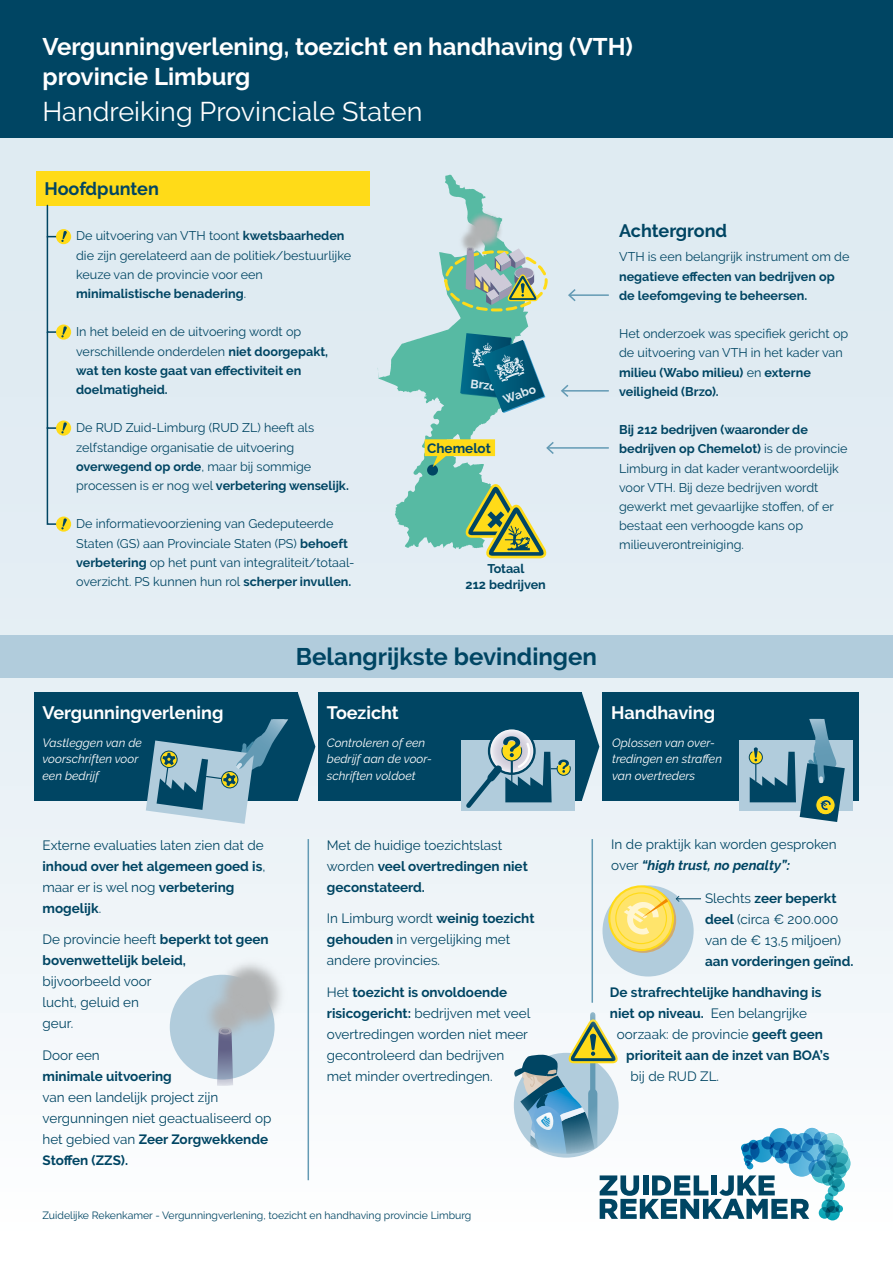
<style>
.page{position:relative;width:893px;height:1263px;background:#fff}
.page>*{position:absolute;margin:0;border:0;box-sizing:border-box;transform-origin:0 0}
.t1{font:27px "Raleway";color:#fff}
.t2{font:700 24px/30px "Raleway";color:#fff}
.t3{font:700 24px "Raleway";color:#004563}
.t4{font:700 18px "Raleway";color:#fff}
.t5{font:700 18px "Raleway";letter-spacing:-.005em;color:#004563}
.t6{font:13.5px/21px "Raleway";color:#004563}
.t7{font:700 13.5px/21px "Raleway";color:#004563}
.t8{font:12.6px/19.2px "Raleway";color:#004563}
.t9{font:700 12.6px/19.2px "Raleway";color:#004563}
.t10{font:italic 12px/16.5px "Raleway";color:#fff}
.t11{font:700 12px "Raleway";color:#dfebf2}
.t12{font:10.5px "Raleway";color:#004563}
.s1{font-weight:700}
.s2{font-weight:400}
.s3{font-weight:700;font-style:italic}
</style>
<div class="page">
<div style="left:0;top:137px;width:893px;height:1126px;background:linear-gradient(to bottom,#d9e7ee,#fafcfd)"></div>
<div style="left:35px;top:692px;width:263px;height:109px;background:#004563"></div>
<div style="left:318px;top:692px;width:264px;height:109px;background:#004563"></div>
<div style="left:602px;top:692px;width:257px;height:109px;background:#004563"></div>
<hr style="left:308px;top:839px;width:1px;height:341px;background:#639ab4">
<hr style="left:591px;top:839px;width:2px;height:164px;background:#639ab4">
<div style="left:0;top:0;width:893px;height:137px;background:#004563"></div>
<div style="left:0;top:635px;width:893px;height:42px;background:#b1ccdc"></div>
<div style="left:37px;top:171px;width:333px;height:34px;background:#ffdb18"></div>
<svg style="left:298px;top:692px;width:17px;height:109px;background:#739aab"></svg>
<svg style="left:582px;top:692px;width:17px;height:109px;background:#739aab"></svg>
<svg style="left:825px;top:1144px;width:23px;height:23px"></svg>
<svg style="left:829px;top:1152px;width:21px;height:22px"></svg>
<div style="left:825px;top:1206px;width:15px;height:14px;background:#02a3b3;border-radius:50%"></div>
<svg style="left:378px;top:175px;width:150px;height:374px;background:#a7d6d1"></svg>
<div style="left:427px;top:465px;width:11px;height:10px;background:#004563;border-radius:50%"></div>
<div style="left:602px;top:885px;width:92px;height:91px;background:#b1ccdc;border-radius:50%"></div>
<svg style="left:611px;top:888px;width:64px;height:64px"></svg>
<div style="left:610px;top:887px;width:66px;height:66px;border:2px solid #f28a00;border-radius:50%"></div>
<svg style="left:609px;top:886px;width:64px;height:64px"></svg>
<div style="left:608px;top:885px;width:66px;height:66px;border:2px solid #ffdb18;border-radius:50%"></div>
<div style="left:615px;top:892px;width:52px;height:52px;border:1px solid #ffdb18;border-radius:50%"></div>
<svg style="left:624px;top:899px;width:44px;height:35px;background:#fee583"></svg>
<div style="left:590px;top:1015px;width:5px;height:78px;background:#84afc4"></div>
<svg style="left:514px;top:1019px;width:331px;height:200px"></svg>
<svg style="left:216px;top:1085px;width:18px;height:23px"></svg>
<img style="left:158px;top:946px;width:139px;height:139px">
<img style="left:171px;top:913px;width:161px;height:161px">
<div style="left:444px;top:250px;width:104px;height:61px;border:3px dashed #ffdb18;border-radius:50%"></div>
<img style="left:409px;top:179px;width:57px;height:124px">
<img style="left:416px;top:161px;width:136px;height:136px">
<svg style="left:460px;top:333px;width:85px;height:80px;background:#408b9c"></svg>
<div style="left:739px;top:740px;width:113px;height:71px;background:#b1ccdc"></div>
<svg style="left:749px;top:719px;width:96px;height:103px"></svg>
<svg style="left:465px;top:484px;width:82px;height:74px;background:#a4b87f"></svg>
<svg style="left:466px;top:247px;width:72px;height:58px;background:#9eb6a4"></svg>
<svg style="left:146px;top:719px;width:142px;height:105px"></svg>
<div style="left:461px;top:740px;width:113px;height:71px;background:#b1ccdc"></div>
<svg style="left:489px;top:728px;width:45px;height:46px"></svg>
<svg style="left:462px;top:736px;width:109px;height:76px"></svg>
<svg style="left:676px;top:896px;width:25px;height:6px"></svg>
<svg style="left:425px;top:439px;width:70px;height:28px;background:#dad75b"></svg>
<hr style="left:570px;top:294px;width:38px;height:2px;background:#639ab4">
<svg style="left:568px;top:289px;width:8px;height:12px"></svg>
<hr style="left:562px;top:390px;width:46px;height:2px;background:#639ab4">
<svg style="left:561px;top:385px;width:7px;height:12px"></svg>
<hr style="left:548px;top:447px;width:60px;height:2px;background:#639ab4">
<svg style="left:546px;top:442px;width:8px;height:12px"></svg>
<svg style="left:56px;top:324px;width:15px;height:16px"></svg>
<div style="left:56px;top:229px;width:15px;height:15px;background:#ffdb18;border-radius:50%"></div>
<svg style="left:56px;top:420px;width:15px;height:16px"></svg>
<svg style="left:56px;top:516px;width:15px;height:16px"></svg>
<svg style="left:46px;top:204px;width:21px;height:326px;background:#cedbd5"></svg>
<h2 class="t2" style="left:43px;top:31px;width:592px">Vergunningverlening, toezicht en handhaving (VTH) provincie Limburg</h2>
<h1 class="t1" style="left:43px;top:95px;width:381px">Handreiking Provinciale Staten</h1>
<h3 class="t5" style="left:44px;top:178px;width:116px">Hoofdpunten</h3>
<p class="t8" style="left:76px;top:226px;width:276px">De uitvoering van VTH toont <span class="s1">kwetsbaarheden </span>die zijn gerelateerd aan de politiek/bestuurlijke keuze van de provincie voor een <span class="s1">minimalistische benadering</span>.</p>
<p class="t9" style="left:76px;top:322px;width:253px"><span class="s2">In het beleid en de uitvoering wordt op verschillende onderdelen</span> niet doorgepakt, wat ten koste gaat van effectiviteit en doelmatigheid.</p>
<p class="t8" style="left:76px;top:418px;width:274px">De RUD Zuid-Limburg (RUD ZL) heeft als zelfstandige organisatie de uitvoering <span class="s1">overwegend op orde</span>, maar bij sommige processen is er nog wel <span class="s1">verbetering wenselijk.</span></p>
<p class="t8" style="left:76px;top:514px;width:280px">De informatievoorziening van Gedeputeerde Staten (GS) aan Provinciale Staten (PS) <span class="s1">behoeft verbetering</span> op het punt van integraliteit/totaal&shy;overzicht. PS kunnen hun rol <span class="s1">scherper invullen.</span></p>
<p class="t11" style="left:471px;top:377px;width:27px;rotate:6deg">Brzo</p>
<p class="t11" style="left:501px;top:394px;width:35px;rotate:-21deg">Wabo</p>
<p class="t7" style="left:427px;top:438px;width:65px">Chemelot</p>
<p class="t9" style="left:466px;top:561px;width:82px;line-height:15.1px;text-align:center">Totaal<br>212 bedrijven</p>
<h2 class="t3" style="left:296px;top:642px;width:303px">Belangrijkste bevindingen</h2>
<h3 class="t5" style="left:619px;top:221px;width:110px">Achtergrond</h3>
<p class="t8" style="left:619px;top:247px;width:232px">VTH is een belangrijk instrument om de</p>
<p class="t9" style="left:619px;top:267px;width:217px">negatieve effecten van bedrijven op de leefomgeving te beheersen.</p>
<p class="t8" style="left:619px;top:324px;width:231px">Het onderzoek was specifiek gericht op de uitvoering van VTH in het kader van <span class="s1">milieu (Wabo milieu)</span> en <span class="s1">externe veiligheid (Brzo).</span></p>
<p class="t8" style="left:619px;top:420px;width:230px"><span class="s1">Bij 212 bedrijven (waaronder de bedrijven op Chemelot)</span> is de provincie Limburg in dat kader verantwoordelijk voor VTH. Bij deze bedrijven wordt gewerkt met gevaarlijke stoffen, of er bestaat een verhoogde kans op milieuverontreiniging.</p>
<h3 class="t4" style="left:43px;top:702px;width:182px">Vergunningverlening</h3>
<h3 class="t4" style="left:327px;top:702px;width:73px">Toezicht</h3>
<h3 class="t4" style="left:611px;top:702px;width:105px">Handhaving</h3>
<p class="t10" style="left:43px;top:734px;width:101px">Vastleggen van de voorschriften voor een bedrijf</p>
<p class="t10" style="left:327px;top:734px;width:106px">Controleren of een bedrijf aan de voor&shy;schriften voldoet</p>
<p class="t10" style="left:612px;top:734px;width:111px">Oplossen van over&shy;tredingen en straffen van overtreders</p>
<p class="t6" style="left:43px;top:834px;width:224px">Externe evaluaties laten zien dat de <span class="s1">inhoud over het algemeen goed is</span>, maar er is wel nog <span class="s1">verbetering mogelijk</span>.</p>
<p class="t7" style="left:43px;top:929px;width:228px"><span class="s2">De provincie heeft</span> beperkt tot geen bovenwettelijk beleid,</p>
<p class="t6" style="left:43px;top:971px;width:111px">bijvoorbeeld voor lucht, geluid en geur.</p>
<p class="t6" style="left:43px;top:1044px;width:59px">Door een</p>
<p class="t7" style="left:43px;top:1066px;width:131px">minimale uitvoering</p>
<p class="t6" style="left:43px;top:1086px;width:230px">van een landelijk project zijn vergunningen niet geactualiseerd op het gebied van <span class="s1">Zeer Zorgwekkende<br>Stoffen (ZZS).</span></p>
<p class="t7" style="left:327px;top:835px;width:202px"><span class="s2">Met de huidige toezichtslast worden</span> veel overtredingen niet geconstateerd.</p>
<p class="t6" style="left:327px;top:908px;width:209px">In Limburg wordt <span class="s1">weinig toezicht gehouden</span> in vergelijking met andere provincies.</p>
<p class="t6" style="left:327px;top:982px;width:205px">Het <span class="s1">toezicht is onvoldoende risicogericht:</span> bedrijven met veel overtredingen worden niet meer gecontroleerd dan bedrijven met minder overtredingen.</p>
<p class="t12" style="left:43px;top:1209px;width:430px">Zuidelijke Rekenkamer - Vergunningverlening, toezicht en handhaving provincie Limburg</p>
<p class="t6" style="left:611px;top:833px;width:227px">In de praktijk kan worden gesproken over <span class="s3">“high trust, no penalty”:</span></p>
<p class="t6" style="left:705px;top:887px;width:138px">Slechts <span class="s1">zeer beperkt deel</span> (circa € 200.000 van de € 13,5 miljoen)</p>
<p class="t7" style="left:705px;top:951px;width:150px">aan vorderingen geïnd.</p>
<p class="t7" style="left:610px;top:981px;width:213px">De strafrechtelijke handhaving is</p>
<p class="t6" style="left:610px;top:1002px;width:198px"><span class="s1">niet op niveau.</span> Een belangrijke</p>
<p class="t6" style="left:617px;top:1023px;width:208px">oorzaak: de provincie <span class="s1">geeft geen</span></p>
<p class="t7" style="left:626px;top:1044px;width:205px">prioriteit aan de inzet van BOA’s</p>
<p class="t6" style="left:631px;top:1065px;width:90px">bij de RUD ZL.</p>
</div>
